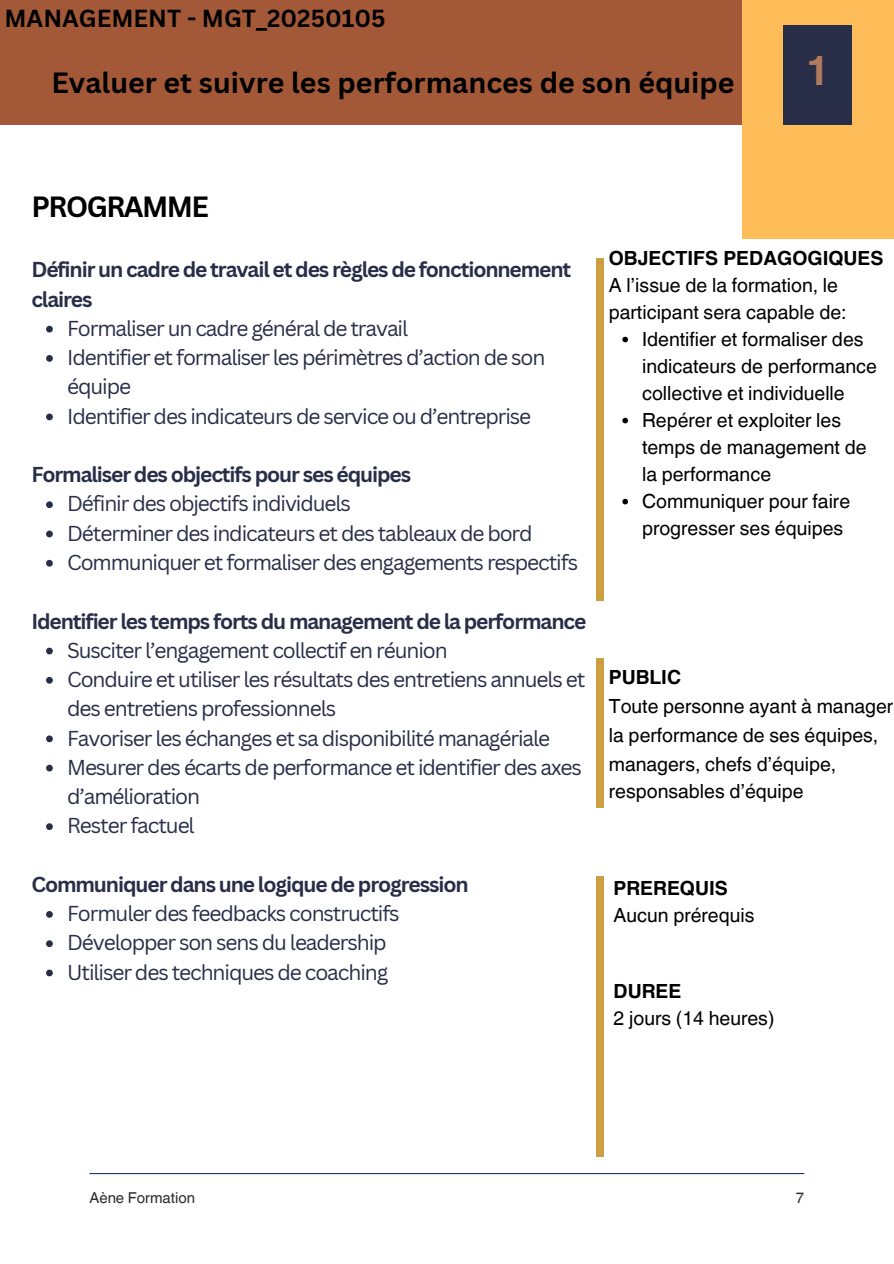
<style>
.page{position:relative;width:894px;height:1264px;background:#fff}
.page>*{position:absolute;margin:0;border:0;box-sizing:border-box;transform-origin:0 0}
.t1{font:700 41.25px "Helvetica World";color:#b07b5c}
.t2{font:700 28.5px "Canva Sans";color:#000}
.t3{font:700 28.5px "Canva Sans";letter-spacing:-.055em;color:#000}
.t4{font:700 24px "Canva Sans";color:#000}
.t5{font:21px/29.2px "Canva Sans";letter-spacing:-.055em;color:#292e48}
.t6{font:700 21px/29.2px "Canva Sans";letter-spacing:-.055em;color:#292e48}
.t7{font:19.5px/27px "Helvetica World";color:#000}
.t8{font:15px "Helvetica World";color:#2b2b2b}
.s1{font-weight:700}
</style>
<div class="page">
<div style="left:0;top:0;width:893px;height:125px;background:#a35937"></div>
<div style="left:742px;top:0;width:151px;height:238px;background:#ffbd59"></div>
<svg style="left:46px;top:326px;width:7px;height:6px"></svg>
<svg style="left:46px;top:355px;width:7px;height:7px"></svg>
<svg style="left:46px;top:413px;width:7px;height:7px"></svg>
<svg style="left:46px;top:501px;width:7px;height:7px"></svg>
<svg style="left:46px;top:530px;width:7px;height:7px"></svg>
<svg style="left:46px;top:560px;width:7px;height:6px"></svg>
<svg style="left:46px;top:647px;width:7px;height:7px"></svg>
<svg style="left:46px;top:677px;width:7px;height:6px"></svg>
<svg style="left:46px;top:735px;width:7px;height:7px"></svg>
<svg style="left:46px;top:764px;width:7px;height:7px"></svg>
<svg style="left:46px;top:823px;width:7px;height:7px"></svg>
<svg style="left:46px;top:911px;width:7px;height:6px"></svg>
<svg style="left:46px;top:940px;width:7px;height:7px"></svg>
<svg style="left:46px;top:969px;width:7px;height:7px"></svg>
<hr style="left:89px;top:1172px;width:715px;height:2px;background:#1d3a72">
<div style="left:783px;top:25px;width:69px;height:100px;background:#292e48"></div>
<div style="left:596px;top:875px;width:8px;height:281px;background:#ce9f41"></div>
<div style="left:596px;top:659px;width:8px;height:149px;background:#ce9f41"></div>
<div style="left:596px;top:258px;width:8px;height:342px;background:#ce9f41"></div>
<svg style="left:622px;top:337px;width:5px;height:5px"></svg>
<svg style="left:622px;top:418px;width:5px;height:5px"></svg>
<svg style="left:622px;top:499px;width:5px;height:5px"></svg>
<h3 class="t4" style="left:4px;top:1px;width:382px">MANAGEMENT - MGT_20250105</h3>
<h2 class="t2" style="left:51px;top:63px;width:684px">Evaluer et suivre les performances de son équipe</h2>
<p class="t3" style="left:31px;top:186px;width:179px">PROGRAMME</p>
<p class="t1" style="left:805px;top:37px;width:25px">1</p>
<h1 class="t6" style="left:31px;top:254px;width:541px">Définir un cadre de travail et des règles de fonctionnement claires</h1>
<h4 class="t5" style="left:67px;top:313px;width:342px">Formaliser un cadre général de travail</h4>
<p class="t5" style="left:67px;top:342px;width:479px">Identifier et formaliser les périmètres d’action de son équipe</p>
<p class="t5" style="left:67px;top:401px;width:465px">Identifier des indicateurs de service ou d’entreprise</p>
<p class="t6" style="left:31px;top:459px;width:381px">Formaliser des objectifs pour ses équipes</p>
<h4 class="t5" style="left:67px;top:488px;width:285px">Définir des objectifs individuels</h4>
<p class="t5" style="left:67px;top:518px;width:467px">Déterminer des indicateurs et des tableaux de bord</p>
<p class="t5" style="left:67px;top:547px;width:512px">Communiquer et formaliser des engagements respectifs</p>
<p class="t6" style="left:31px;top:605px;width:556px">Identifier les temps forts du management de la performance</p>
<h4 class="t5" style="left:67px;top:635px;width:382px">Susciter l’engagement collectif en réunion</h4>
<p class="t5" style="left:67px;top:664px;width:519px">Conduire et utiliser les résultats des entretiens annuels et des entretiens professionnels</p>
<p class="t5" style="left:67px;top:722px;width:484px">Favoriser les échanges et sa disponibilité managériale</p>
<p class="t5" style="left:67px;top:752px;width:516px">Mesurer des écarts de performance et identifier des axes d’amélioration</p>
<p class="t5" style="left:67px;top:810px;width:129px">Rester factuel</p>
<p class="t6" style="left:31px;top:869px;width:438px">Communiquer dans une logique de progression</p>
<h4 class="t5" style="left:67px;top:898px;width:334px">Formuler des feedbacks constructifs</h4>
<p class="t5" style="left:67px;top:927px;width:321px">Développer son sens du leadership</p>
<p class="t5" style="left:67px;top:956px;width:322px">Utiliser des techniques de coaching</p>
<p class="t7" style="left:608px;top:244px;width:276px"><span class="s1">OBJECTIFS PEDAGOGIQUES<br></span>A l’issue de la formation, le participant sera capable de:</p>
<p class="t7" style="left:642px;top:325px;width:236px">Identifier et formaliser des indicateurs de performance collective et individuelle</p>
<p class="t7" style="left:642px;top:406px;width:226px">Repérer et exploiter les temps de management de la performance</p>
<h5 class="t7" style="left:642px;top:487px;width:209px">Communiquer pour faire progresser ses équipes</h5>
<h5 class="t7" style="left:608px;top:662px;width:286px;line-height:29.2px"><span class="s1">PUBLIC<br></span>Toute personne ayant à manager la performance de ses équipes, managers, chefs d’équipe,</h5>
<h5 class="t7" style="left:608px;top:778px;width:196px">responsables d’équipe</h5>
<h5 class="t7" style="left:613px;top:875px;width:142px"><span class="s1">PREREQUIS<br></span>Aucun prérequis</h5>
<p class="t7" style="left:613px;top:977px;width:162px"><span class="s1">DUREE<br></span>2 jours (14 heures)</p>
<p class="t8" style="left:89px;top:1188px;width:107px">Aène Formation</p>
<h5 class="t8" style="left:795px;top:1188px;width:10px">7</h5>
</div>
